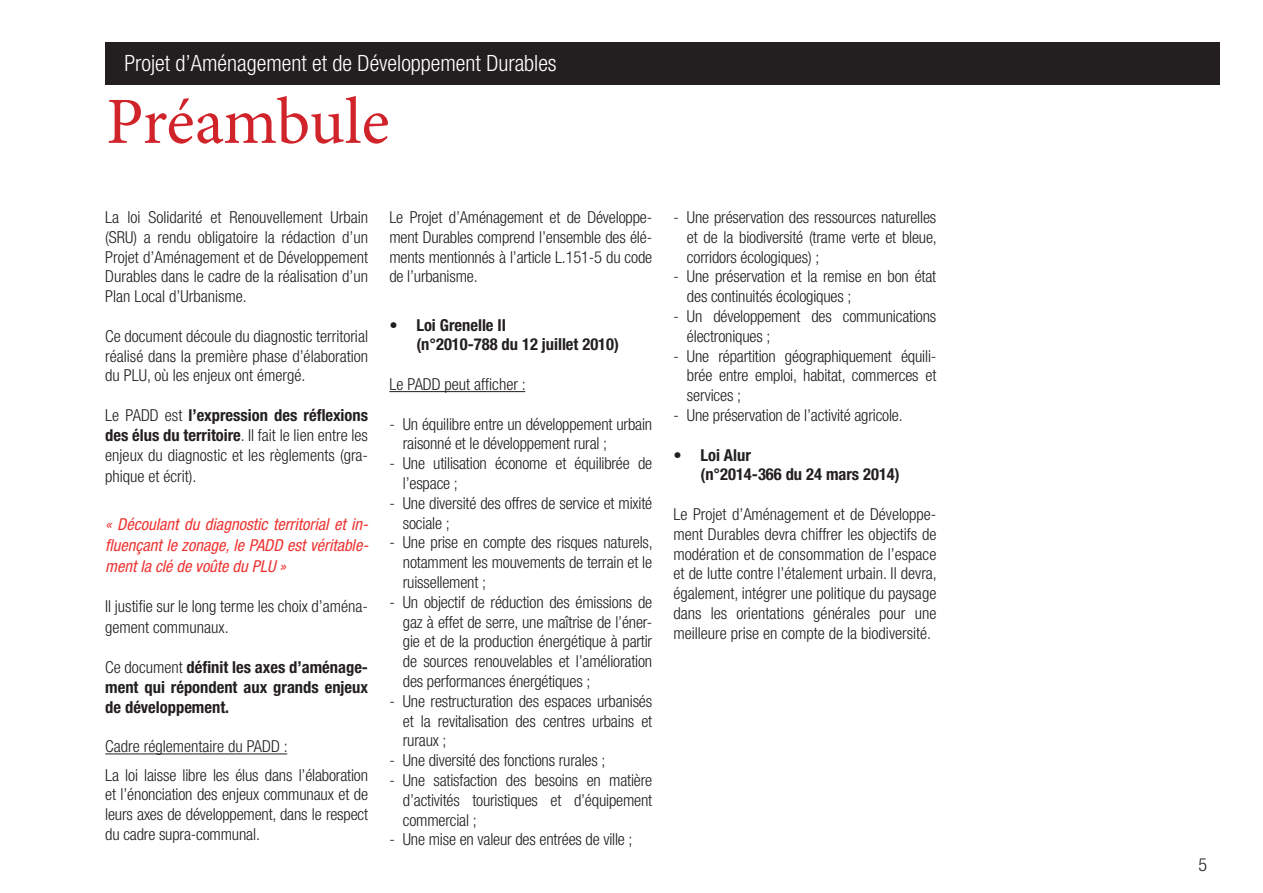
<style>
.page{position:relative;width:1263px;height:893px;background:#fff}
.page>*{position:absolute;margin:0;border:0;box-sizing:border-box;transform-origin:0 0}
.t1{font:66px "Minion Pro";letter-spacing:-.01em;color:#d1232a}
.t2{font:300 condensed 22.5px "Helvetica Neue LT Std";color:#fff}
.t3{font:300 condensed 18px "Helvetica Neue LT Std";color:#231f20}
.t4{font:300 condensed 16.5px/19.8px "Helvetica Neue LT Std";letter-spacing:-.01em;color:#231f20;text-align:justify}
.t5{font:700 condensed 16.5px/19.8px "Helvetica Neue LT Std";color:#231f20}
.t6{font:italic condensed 16.5px/21px "Helvetica Neue LT Std";color:#ee3432;text-align:justify}
.s1{font-weight:700}
.s2{font-weight:300}
</style>
<div class="page">
<hr style="left:105px;top:753px;width:182px;height:1px;background:#231f20">
<hr style="left:389px;top:391px;width:136px;height:1px;background:#231f20">
<div style="left:105px;top:42px;width:1114px;height:42px;background:#231f20"></div>
<h2 class="t2" style="left:124px;top:50px;width:434px">Projet d’Aménagement et de Développement Durables</h2>
<h1 class="t1" style="left:106px;top:78px;width:285px">Préambule</h1>
<p class="t4" style="left:105px;top:207px;width:264px">La loi Solidarité et Renouvellement Urbain (SRU) a rendu obligatoire la rédaction d’un Projet d’Aménagement et de Développement Durables dans le cadre de la réalisation d’un Plan Local d’Urbanisme.</p>
<p class="t4" style="left:105px;top:326px;width:264px">Ce document découle du diagnostic territorial réalisé dans la première phase d’élaboration du PLU, où les enjeux ont émergé.</p>
<p class="t4" style="left:105px;top:405px;width:264px">Le PADD est <span class="s1">l’expression des réflexions des élus du territoire</span>. Il fait le lien entre les enjeux du diagnostic et les règlements (gra-</p>
<p class="t4" style="left:105px;top:466px;width:93px">phique et écrit).</p>
<p class="t6" style="left:105px;top:514px;width:264px">« Découlant du diagnostic territorial et in&shy;fluençant le zonage, le PADD est véritable&shy;ment la clé de voûte du PLU »</p>
<p class="t4" style="left:105px;top:595px;width:264px;line-height:21.6px">Il justifie sur le long terme les choix d’aména&shy;gement communaux.</p>
<p class="t5" style="left:105px;top:657px;width:264px;text-align:justify"><span class="s2">Ce document</span> définit les axes d’aménage&shy;ment qui répondent aux grands enjeux de développement.</p>
<p class="t4" style="left:105px;top:732px;width:264px;line-height:28.3px">Cadre réglementaire du PADD :<br>La loi laisse libre les élus dans l’élaboration</p>
<p class="t4" style="left:105px;top:784px;width:264px">et l’énonciation des enjeux communaux et de leurs axes de développement, dans le respect du cadre supra-communal.</p>
<p class="t4" style="left:389px;top:207px;width:264px">Le Projet d’Aménagement et de Développe&shy;ment Durables comprend l’ensemble des élé&shy;ments mentionnés à l’article L.151-5 du code de l’urbanisme.</p>
<p class="t5" style="left:416px;top:315px;width:204px;text-indent:-27px">• Loi Grenelle II<br>(n°2010-788 du 12 juillet 2010)</p>
<p class="t4" style="left:389px;top:374px;width:138px">Le PADD peut afficher :</p>
<p class="t4" style="left:403px;top:414px;width:251px;text-indent:-13px">- Un équilibre entre un développement urbain raisonné et le développement rural ;</p>
<p class="t4" style="left:403px;top:453px;width:251px;text-indent:-13px">- Une utilisation économe et équilibrée de l’espace ;</p>
<p class="t4" style="left:403px;top:493px;width:251px;text-indent:-13px">- Une diversité des offres de service et mixité sociale ;</p>
<p class="t4" style="left:403px;top:532px;width:251px;text-indent:-13px">- Une prise en compte des risques naturels, notamment les mouvements de terrain et le ruissellement ;</p>
<p class="t4" style="left:403px;top:592px;width:251px;text-indent:-13px">- Un objectif de réduction des émissions de gaz à effet de serre, une maîtrise de l’éner&shy;gie et de la production énergétique à partir de sources renouvelables et l’amélioration des performances énergétiques ;</p>
<p class="t4" style="left:403px;top:691px;width:251px;text-indent:-13px">- Une restructuration des espaces urbanisés et la revitalisation des centres urbains et ruraux ;</p>
<p class="t4" style="left:389px;top:750px;width:218px">- Une diversité des fonctions rurales ;</p>
<p class="t4" style="left:403px;top:770px;width:251px;text-indent:-13px">- Une satisfaction des besoins en matière d’activités touristiques et d’équipement commercial ;</p>
<p class="t4" style="left:389px;top:829px;width:245px">- Une mise en valeur des entrées de ville ;</p>
<p class="t4" style="left:687px;top:207px;width:251px;text-indent:-13px">- Une préservation des ressources naturelles et de la biodiversité (trame verte et bleue, corridors écologiques) ;</p>
<p class="t4" style="left:687px;top:267px;width:251px;text-indent:-13px">- Une préservation et la remise en bon état des continuités écologiques ;</p>
<p class="t4" style="left:687px;top:306px;width:251px;text-indent:-13px">- Un développement des communications électroniques ;</p>
<p class="t4" style="left:687px;top:346px;width:251px;text-indent:-13px">- Une répartition géographiquement équili&shy;brée entre emploi, habitat, commerces et services ;</p>
<p class="t4" style="left:673px;top:405px;width:231px">- Une préservation de l’activité agricole.</p>
<p class="t5" style="left:700px;top:445px;width:201px;text-indent:-27px">• Loi Alur<br>(n°2014-366 du 24 mars 2014)</p>
<p class="t4" style="left:673px;top:504px;width:265px">Le Projet d’Aménagement et de Développe&shy;ment Durables devra chiffrer les objectifs de modération et de consommation de l’espace et de lutte contre l’étalement urbain. Il devra, également, intégrer une politique du paysage dans les orientations générales pour une meilleure prise en compte de la biodiversité.</p>
<p class="t3" style="left:1198px;top:854px;width:10px">5</p>
</div>
